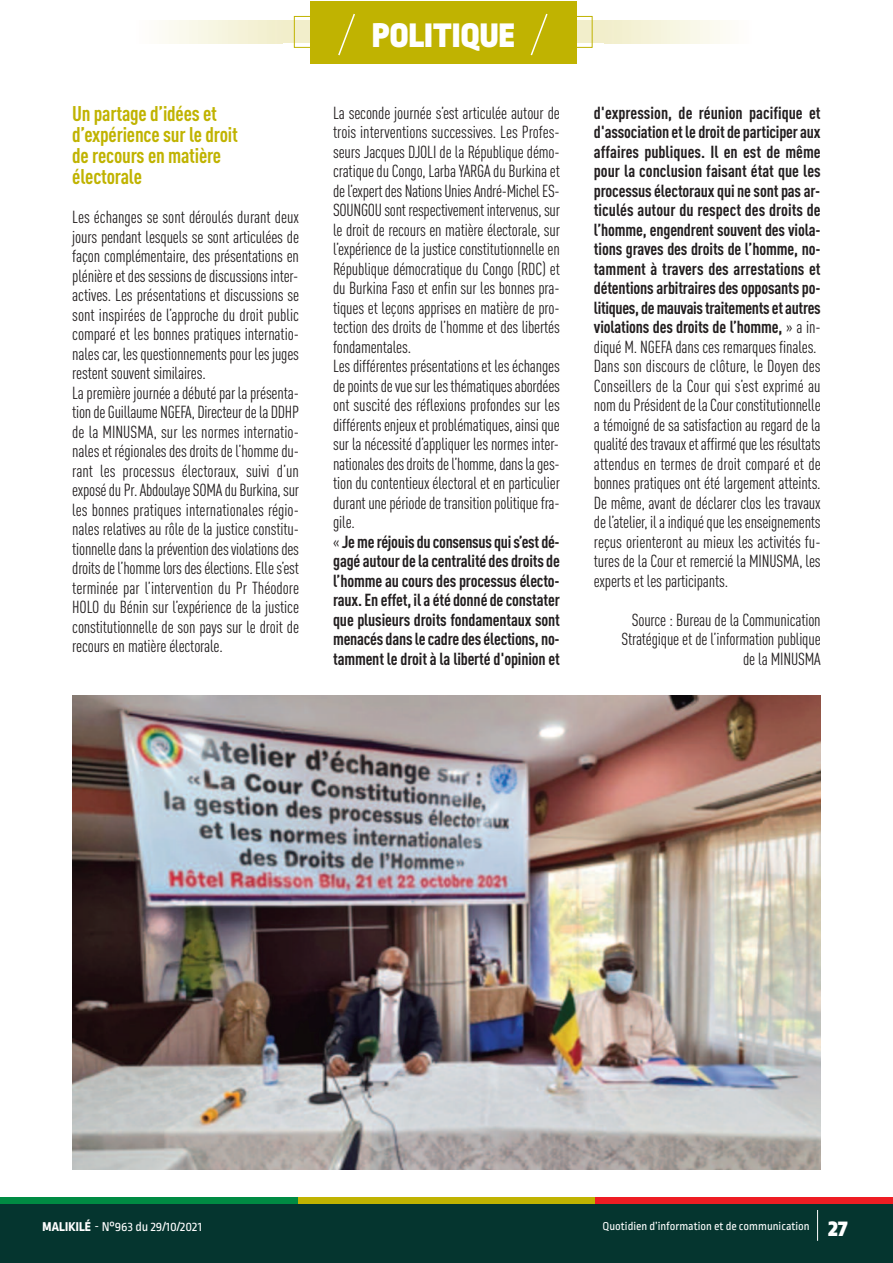
<style>
.page{position:relative;width:893px;height:1263px;background:#fff}
.page>*{position:absolute;margin:0;border:0;box-sizing:border-box;transform-origin:0 0}
.t1{font:900 36px "Ropa Sans Pro";letter-spacing:.01em;color:#fff}
.t2{font:700 condensed 21px/21px "DIN Pro";letter-spacing:-.01em;color:#c0b301}
.t3{font:condensed 17.25px/19.5px "DIN Pro";letter-spacing:-.01em;color:#231f20}
.t4{font:13.5px "Ropa Sans Pro";color:#fff}
.t5{font:12px "Ropa Sans Pro";color:#fff}
.s1{font-weight:700}
.s2{font-weight:800}
.s3{font-weight:900;font-size:24px}
</style>
<div class="page">
<div style="left:0;top:1203px;width:893px;height:60px;background:#05352f"></div>
<div style="left:0;top:1197px;width:298px;height:6px;background:#008b43"></div>
<div style="left:298px;top:1197px;width:297px;height:6px;background:#c0b301"></div>
<div style="left:595px;top:1197px;width:298px;height:6px;background:#ee1d23"></div>
<hr style="left:817px;top:1210px;width:1px;height:31px;background:#fff">
<div style="left:282px;top:21px;width:324px;height:22px;background:#f2eecb"></div>
<div style="left:135px;top:21px;width:147px;height:22px;background:linear-gradient(to right,#fefefe,#f1eecb)"></div>
<div style="left:604px;top:21px;width:147px;height:22px;background:linear-gradient(to right,#f1eeca,#fefefd)"></div>
<div style="left:294px;top:16px;width:298px;height:32px;border:1px solid #c0b301"></div>
<div style="left:311px;top:1px;width:266px;height:62px;background:#c0b301"></div>
<svg style="left:338px;top:13px;width:17px;height:43px"></svg>
<svg style="left:530px;top:13px;width:18px;height:43px"></svg>
<img style="left:72px;top:696px;width:749px;height:473px">
<p class="t2" style="left:72px;top:105px;width:167px">Un partage d’idées et d’expérience sur le droit de recours en matière électorale</p>
<p class="t3" style="left:72px;top:209px;width:228px">Les échanges se sont déroulés durant deux jours pendant lesquels se sont articulées de façon complémentaire, des présentations en plénière et des sessions de discussions inter&shy;actives. Les présentations et discussions se sont inspirées de l’approche du droit public comparé et les bonnes pratiques internatio&shy;nalescar, lesquestionnementspour lesjuges restent souvent similaires.<br>La première journée a débuté par la présenta&shy;tionde Guillaume NGEFA, Directeurdela DDHP de la MINUSMA, sur les normes internatio&shy;naleset régionalesdesdroitsdel’hommedu&shy;rant les processus électoraux, suivi d’un exposédu Pr.AbdoulayeSOMAdu Burkina,sur les bonnes pratiques internationales régio&shy;nales relatives au rôle de la justice constitu&shy;tionnelledanslapréventiondesviolationsdes droitsdel’hommelorsdesélections.Elles’est terminée par l’intervention du Pr Théodore HOLO du Bénin sur l’expérience de la justice constitutionnelle de son pays sur le droit de recours en matière électorale.</p>
<h1 class="t1" style="left:372px;top:24px;width:144px">POLITIQUE</h1>
<p class="t3" style="left:333px;top:104px;width:228px">La seconde journée s’est articulée autour de trois interventions successives. Les Profes&shy;seurs Jacques DJOLI de la République démo&shy;cratique du Congo, Larba YARGA du Burkina et del’expertdes Nations UniesAndré-MichelES-SOUNGOU sont respectivement intervenus,sur le droit de recours en matière électorale, sur l’expérience de la justice constitutionnelle en République démocratique du Congo (RDC) et du Burkina Faso et enfin sur les bonnes pra&shy;tiques et leçons apprises en matière de pro&shy;tection des droits de l’homme et des libertés fondamentales.<br>Les différentes présentations et les échanges depointsdevuesur lesthématiquesabordées ont suscité des réflexions profondes sur les différentsenjeuxetproblématiques,ainsique sur la nécessité d’appliquer les normes inter&shy;nationalesdesdroitsdel’homme,danslages&shy;tion du contentieux électoral et en particulier durant une période de transition politique fra&shy;gile.<br>«<span class="s1">Jemeréjouis du consensus quis’est dé&shy;gagéautour delacentralité des droits de l’homme au cours des processus électo&shy;raux.En effet, ilaété donné deconstater que plusieurs droits fondamentaux sont menacés danslecadre desélections, no&shy;tamment le droit à la liberté d'opinion et</span></p>
<p class="t3" style="left:594px;top:104px;width:228px"><span class="s1">d'expression, de réunion pacifique et d'association etle droit de participeraux affaires publiques. Il en est de même pour la conclusion faisant état que les processus électoraux qui ne sont pas ar&shy;ticulés autour du respect des droits de l’homme, engendrent souvent des viola&shy;tions graves des droits de l’homme, no&shy;tamment à travers des arrestations et détentions arbitraires des opposants po&shy;litiques, demauvaistraitementsetautres violations des droits de l’homme,</span> » a in&shy;diqué M. NGEFA dans ces remarques finales.<br>Dans son discours de clôture, le Doyen des Conseillers de la Cour qui s’est exprimé au nom du PrésidentdelaCourconstitutionnelle a témoigné de sa satisfaction au regard de la qualitédestravauxetaffirméquelesrésultats attendus en termes de droit comparé et de bonnes pratiques ont été largement atteints.<br>De même, avant de déclarer clos les travaux del’atelier, ilaindiquéquelesenseignements reçus orienteront au mieux les activités fu&shy;tures de la Cour et remercié la MINUSMA, les experts et les participants.</p>
<p class="t3" style="left:621px;top:611px;width:201px;text-align:right">Source : Bureau de la Communication<br>Stratégique et de l’information publique de la MINUSMA</p>
<p class="t4" style="left:43px;top:1222px;width:161px"><span class="s2">MALIKILé</span> - N°963 du 29/10/2021</p>
<p class="t5" style="left:603px;top:1222px;width:246px">Quotidien d’information et de communication <span class="s3">27</span></p>
</div>
